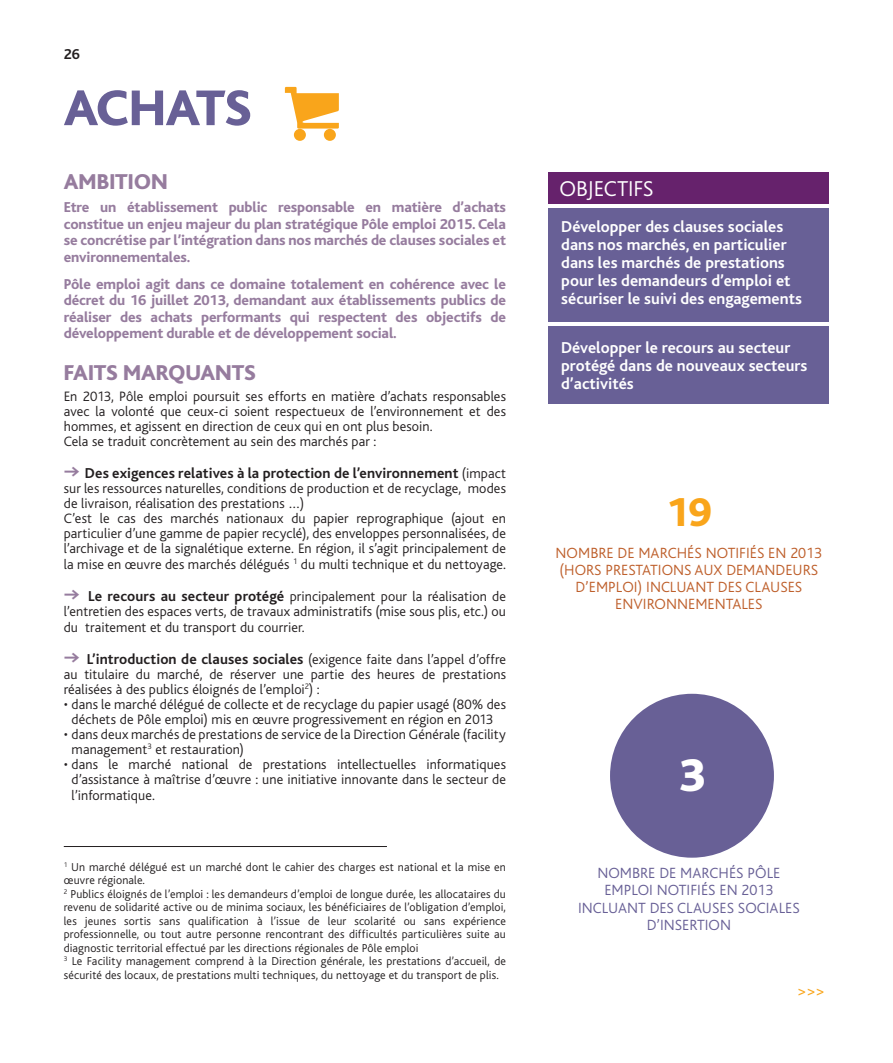
<style>
.page{position:relative;width:893px;height:1063px;background:#fff}
.page>*{position:absolute;margin:0;border:0;box-sizing:border-box;transform-origin:0 0}
.t1{font:800 52.5px "Bliss";letter-spacing:-.02em;color:#686096}
.t2{font:800 48px "Bliss";color:#fff}
.t3{font:800 42px "Bliss";color:#f9a51b}
.t4{font:800 22.5px "Bliss";color:#967c9e}
.t5{font:300 22.5px "Bliss";letter-spacing:-.005em;color:#fff}
.t6{font:700 16.5px/18px "Bliss";color:#fff}
.t7{font:300 15.45px/17.2px "Bliss";color:#be5f2b;text-align:center}
.t8{font:300 15.45px/17.2px "Bliss";color:#686096;text-align:center}
.t9{font:800 15px/16.5px "Bliss";letter-spacing:-.01em;color:#967c9e;text-align:justify}
.t10{font:700 15px "Bliss";letter-spacing:.005em;color:#231f20}
.t11{font:15px "Bliss";color:#f9a51b}
.t12{font:300 14.25px/15px "Bliss";letter-spacing:.005em;color:#231f20;text-align:justify}
.t13{font:300 12px/13.5px "Bliss";letter-spacing:.01em;color:#231f20}
.s1{font-family:"Executive";font-size:18px;color:#967c9e}
.s2{font-weight:300;font-size:14.25px}
.s3{font-family:"Executive";font-weight:700;font-size:18px;color:#967c9e}
.s4{font-weight:700;font-size:15px}
</style>
<div class="page">
<div style="left:610px;top:694px;width:164px;height:164px;background:#686096;border-radius:50%"></div>
<div style="left:549px;top:326px;width:280px;height:78px;background:#686096"></div>
<div style="left:549px;top:208px;width:280px;height:114px;background:#686096"></div>
<div style="left:549px;top:172px;width:280px;height:32px;background:#66226c"></div>
<svg style="left:285px;top:87px;width:54px;height:54px"></svg>
<hr style="left:64px;top:846px;width:323px;height:1px;background:#231f20">
<p class="t10" style="left:64px;top:46px;width:18px">26</p>
<p class="t1" style="left:64px;top:81px;width:189px">ACHATS</p>
<p class="t4" style="left:64px;top:170px;width:105px">AMBITION</p>
<p class="t9" style="left:64px;top:199px;width:444px">Etre un établissement public responsable en matière d’achats constitue un enjeu majeur du plan stratégique Pôle emploi 2015. Cela se concrétise par l’intégration dans nos marchés de clauses sociales et environnementales.</p>
<p class="t9" style="left:64px;top:276px;width:444px">Pôle emploi agit dans ce domaine totalement en cohérence avec le décret du 16 juillet 2013, demandant aux établissements publics de réaliser des achats performants qui respectent des objectifs de développement durable et de développement social.</p>
<p class="t4" style="left:64px;top:361px;width:193px">FAITS MARQUANTS</p>
<p class="t12" style="left:64px;top:389px;width:444px">En 2013, Pôle emploi poursuit ses efforts en matière d’achats responsables avec la volonté que ceux-ci soient respectueux de l’environnement et des hommes, et agissent en direction de ceux qui en ont plus besoin.</p>
<p class="t12" style="left:64px;top:434px;width:314px">Cela se traduit concrètement au sein des marchés par :</p>
<p class="t10" style="left:64px;top:465px;width:444px"><span class="s1">→</span> Des exigences relatives à la protection de l’environnement <span class="s2">(impact</span></p>
<p class="t12" style="left:64px;top:481px;width:444px">sur les ressources naturelles, conditions de production et de recyclage, modes de livraison, réalisation des prestations …)</p>
<p class="t12" style="left:64px;top:511px;width:444px">C’est le cas des marchés nationaux du papier reprographique (ajout en particulier d’une gamme de papier recyclé), des enveloppes personnalisées, de l’archivage et de la signalétique externe. En région, il s’agit principalement de</p>
<p class="t12" style="left:64px;top:557px;width:444px">la mise en œuvre des marchés délégués <sup>1</sup> du multi technique et du nettoyage.</p>
<p class="t12" style="left:64px;top:589px;width:444px"><span class="s3">→</span> <span class="s4">Le recours au secteur protégé</span> principalement pour la réalisation de l’entretien des espaces verts, de travaux administratifs (mise sous plis, etc.) ou</p>
<p class="t12" style="left:64px;top:620px;width:242px">du traitement et du transport du courrier.</p>
<p class="t12" style="left:64px;top:652px;width:444px"><span class="s3">→</span> <span class="s4">L’introduction de clauses sociales</span> (exigence faite dans l’appel d’offre au titulaire du marché, de réserver une partie des heures de prestations réalisées à des publics éloignés de l’emploi<sup>2</sup>) :</p>
<p class="t12" style="left:64px;top:697px;width:444px;text-align:center">• dans le marché délégué de collecte et de recyclage du papier usagé (80% des déchets de Pôle emploi) mis en œuvre progressivement en région en 2013</p>
<p class="t12" style="left:72px;top:727px;width:436px;text-indent:-8px">• dans deux marchés de prestations de service de la Direction Générale (facility management<sup>3</sup> et restauration)</p>
<p class="t12" style="left:64px;top:757px;width:444px;text-align:center">• dans le marché national de prestations intellectuelles informatiques d’assistance à maîtrise d’œuvre : une initiative innovante dans le secteur de</p>
<p class="t12" style="left:72px;top:788px;width:85px">l’informatique.</p>
<p class="t13" style="left:64px;top:860px;width:444px"><sup>1</sup> Un marché délégué est un marché dont le cahier des charges est national et la mise en œuvre régionale.</p>
<p class="t13" style="left:64px;top:887px;width:444px;text-align:justify"><sup>2</sup> Publics éloignés de l’emploi : les demandeurs d’emploi de longue durée, les allocataires du revenu de solidarité active ou de minima sociaux, les bénéficiaires de l’obligation d’emploi, les jeunes sortis sans qualification à l’issue de leur scolarité ou sans expérience professionnelle, ou tout autre personne rencontrant des difficultés particulières suite au diagnostic territorial effectué par les directions régionales de Pôle emploi</p>
<p class="t13" style="left:64px;top:955px;width:444px"><sup>3</sup> Le Facility management comprend à la Direction générale, les prestations d’accueil, de sécurité des locaux, de prestations multi techniques, du nettoyage et du transport de plis.</p>
<p class="t5" style="left:559px;top:176px;width:96px">OBJECTIFS</p>
<p class="t6" style="left:561px;top:218px;width:242px">Développer des clauses sociales dans nos marchés, en particulier dans les marchés de prestations pour les demandeurs d’emploi et sécuriser le suivi des engagements</p>
<p class="t6" style="left:561px;top:339px;width:248px">Développer le recours au secteur protégé dans de nouveaux secteurs d’activités</p>
<p class="t3" style="left:666px;top:490px;width:47px">19</p>
<p class="t7" style="left:556px;top:544px;width:268px">NOMBRE DE MARCHÉS NOTIFIÉS EN 2013</p>
<p class="t7" style="left:559px;top:561px;width:260px">(HORS PRESTATIONS AUX DEMANDEURS<br>D’EMPLOI) INCLUANT DES CLAUSES<br>ENVIRONNEMENTALES</p>
<p class="t2" style="left:679px;top:751px;width:28px">3</p>
<p class="t8" style="left:578px;top:865px;width:223px">NOMBRE DE MARCHÉS PÔLE<br>EMPLOI NOTIFIÉS EN 2013<br>INCLUANT DES CLAUSES SOCIALES<br>D’INSERTION</p>
<p class="t11" style="left:797px;top:983px;width:29px">&gt;&gt;&gt;</p>
</div>
